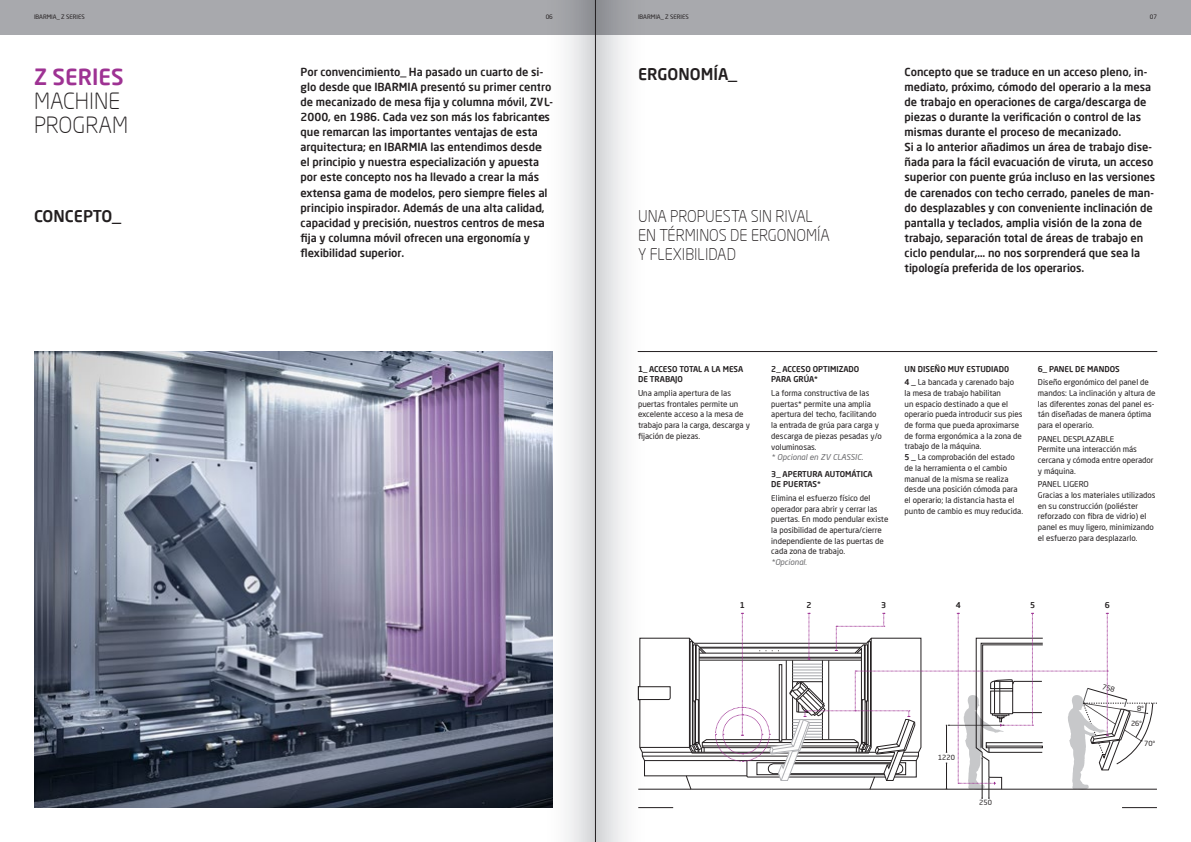
<style>
.page{position:relative;width:1191px;height:842px;background:#fff}
.page>*{position:absolute;margin:0;border:0;box-sizing:border-box;transform-origin:0 0}
.t1{font:300 22px/24px "Neo Sans Pro";color:#231f20}
.t2{font:500 22px "Neo Sans Pro";color:#9e3293}
.t3{font:300 16px/19px "Neo Sans Pro";color:#231f20;scale:.95 1}
.t4{font:500 16px "Neo Sans Pro";color:#231f20}
.t5{font:500 11px/15px "Neo Sans Pro";color:#231f20}
.t6{font:8px/10.7px "Neo Sans Pro";color:#231f20}
.t7{font:500 8px/10.7px "Neo Sans Pro";color:#231f20}
.t8{font:italic 8px "Neo Sans Pro";color:#69696c}
.t9{font:7px "Neo Sans Pro";color:#231f20}
.t10{font:6px "Neo Sans Pro";color:#231f20}
.s1{font-weight:400}
.s2{font-weight:500}
</style>
<div class="page">
<img style="left:34px;top:351px;width:506px;height:457px">
<hr style="left:638px;top:351px;width:519px;height:1px;background:#231f20">
<div style="left:0;top:0;width:1191px;height:34px;background:#a8a9ad"></div>
<svg style="left:650px;top:637px;width:39px;height:152px"></svg>
<hr style="left:686px;top:775px;width:61px;height:1px;background:#231f20">
<hr style="left:638px;top:789px;width:53px;height:1px;background:#231f20">
<hr style="left:638px;top:807px;width:35px;height:1px;background:#231f20">
<hr style="left:1122px;top:807px;width:35px;height:1px;background:#231f20">
<hr style="left:640px;top:747px;width:49px;height:1px;background:#231f20">
<hr style="left:642px;top:752px;width:50px;height:1px;background:#231f20">
<hr style="left:642px;top:756px;width:276px;height:1px;background:#231f20">
<hr style="left:644px;top:760px;width:272px;height:1px;background:#231f20">
<svg style="left:650px;top:686px;width:20px;height:14px"></svg>
<svg style="left:540px;top:0;width:55px;height:842px"></svg>
<svg style="left:596px;top:0;width:54px;height:842px"></svg>
<hr style="left:595px;top:0;width:1px;height:842px;background:#231f20">
<svg style="left:689px;top:613px;width:468px;height:186px"></svg>
<p class="t10" style="left:34px;top:13px;width:52px">IBARMIA_ Z SERIES</p>
<p class="t10" style="left:545px;top:13px;width:9px">06</p>
<p class="t10" style="left:638px;top:13px;width:52px">IBARMIA_ Z SERIES</p>
<p class="t10" style="left:1149px;top:13px;width:9px">07</p>
<p class="t10" style="left:549px;top:13px;width:5px">2</p>
<p class="t10" style="left:1153px;top:13px;width:5px">2</p>
<h2 class="t4" style="left:638px;top:64px;width:100px">ERGONOMÍA_</h2>
<p class="t5" style="left:300px;top:65px;width:254px">Por convencimiento_ Ha pasado un cuarto de si&shy;glo desde que IBARMIA presentó su primer centro de mecanizado de mesa fija y columna móvil, ZVL-2000, en 1986. Cada vez son más los fabricantes que remarcan las importantes ventajas de esta arquitectura; en IBARMIA las entendimos desde el principio y nuestra especialización y apuesta por este concepto nos ha llevado a crear la más extensa gama de modelos, pero siempre fieles al principio inspirador. Además de una alta calidad, capacidad y precisión, nuestros centros de mesa fija y columna móvil ofrecen una ergonomía y flexibilidad superior.</p>
<h1 class="t2" style="left:34px;top:63px;width:91px">Z SERIES</h1>
<h1 class="t1" style="left:34px;top:88px;width:96px">MACHINE<br>PROGRAM</h1>
<h2 class="t4" style="left:34px;top:206px;width:88px">CONCEPTO_</h2>
<h2 class="t3" style="left:638px;top:206px;width:204px">UNA PROPUESTA SIN RIVAL<br>EN TÉRMINOS DE ERGONOMÍA<br>Y FLEXIBILIDAD</h2>
<p class="t5" style="left:904px;top:65px;width:252px">Concepto que se traduce en un acceso pleno, in&shy;mediato, próximo, cómodo del operario a la mesa de trabajo en operaciones de carga/descarga de piezas o durante la verificación o control de las mismas durante el proceso de mecanizado.<br>Si a lo anterior añadimos un área de trabajo dise&shy;ñada para la fácil evacuación de viruta, un acceso superior con puente grúa incluso en las versiones de carenados con techo cerrado, paneles de man&shy;do desplazables y con conveniente inclinación de pantalla y teclados, amplia visión de la zona de trabajo, separación total de áreas de trabajo en ciclo pendular,… no nos sorprenderá que sea la tipología preferida de los operarios.</p>
<p class="t7" style="left:638px;top:363px;width:107px">1_ ACCESO TOTAL A LA MESA<br>DE TRABAJO</p>
<p class="t6" style="left:638px;top:388px;width:113px">Una amplia apertura de las puertas frontales permite un excelente acceso a la mesa de trabajo para la carga, descarga y fijación de piezas.</p>
<p class="t7" style="left:771px;top:363px;width:90px">2_ ACCESO OPTIMIZADO<br>PARA GRÚA*</p>
<p class="t6" style="left:771px;top:388px;width:112px">La forma constructiva de las puertas* permite una amplia apertura del techo, facilitando la entrada de grúa para carga y descarga de piezas pesadas y/o voluminosas.</p>
<p class="t8" style="left:771px;top:452px;width:93px">* Opcional en ZV CLASSIC.</p>
<p class="t7" style="left:771px;top:468px;width:103px">3_ APERTURA AUTOMÁTICA<br>DE PUERTAS*</p>
<p class="t6" style="left:771px;top:492px;width:119px">Elimina el esfuerzo físico del operador para abrir y cerrar las puertas. En modo pendular existe la posibilidad de apertura/cierre independiente de las puertas de cada zona de trabajo.</p>
<p class="t8" style="left:771px;top:557px;width:37px">*Opcional.</p>
<p class="t7" style="left:904px;top:362px;width:111px;line-height:13.5px">UN DISEÑO MUY ESTUDIAD0<br>4 _ <span class="s1">La bancada y carenado bajo</span></p>
<p class="t6" style="left:904px;top:388px;width:120px">la mesa de trabajo habilitan<br>un espacio destinado a que el operario pueda introducir sus pies de forma que pueda aproximarse de forma ergonómica a la zona de trabajo de la máquina.<br><span class="s2">5 _</span> La comprobación del estado de la herramienta o el cambio manual de la misma se realiza desde una posición cómoda para el operario; la distancia hasta el punto de cambio es muy reducida.</p>
<p class="t7" style="left:1037px;top:363px;width:83px">6_ PANEL DE MANDOS</p>
<p class="t6" style="left:1037px;top:377px;width:119px">Diseño ergonómico del panel de mandos: La inclinación y altura de las diferentes zonas del panel es&shy;tán diseñadas de manera óptima para el operario.</p>
<p class="t6" style="left:1037px;top:433px;width:117px">PANEL DESPLAZABLE<br>Permite una interacción más cercana y cómoda entre operador y máquina.</p>
<p class="t6" style="left:1037px;top:479px;width:119px">PANEL LIGERO<br>Gracias a los materiales utilizados en su construcción (poliéster reforzado con fibra de vidrio) el panel es muy ligero, minimizando el esfuerzo para desplazarlo.</p>
<p class="t7" style="left:740px;top:600px;width:7px">1</p>
<p class="t7" style="left:806px;top:600px;width:7px">2</p>
<p class="t7" style="left:881px;top:600px;width:7px">3</p>
<p class="t7" style="left:956px;top:600px;width:7px">4</p>
<p class="t7" style="left:1030px;top:600px;width:7px">5</p>
<p class="t7" style="left:1104px;top:600px;width:7px">6</p>
<p class="t9" style="left:938px;top:753px;width:18px">1220</p>
<p class="t9" style="left:979px;top:798px;width:14px">250</p>
<p class="t9" style="left:1137px;top:704px;width:8px">8º</p>
<p class="t9" style="left:1131px;top:719px;width:12px">26º</p>
<p class="t9" style="left:1144px;top:739px;width:12px">70º</p>
</div>
